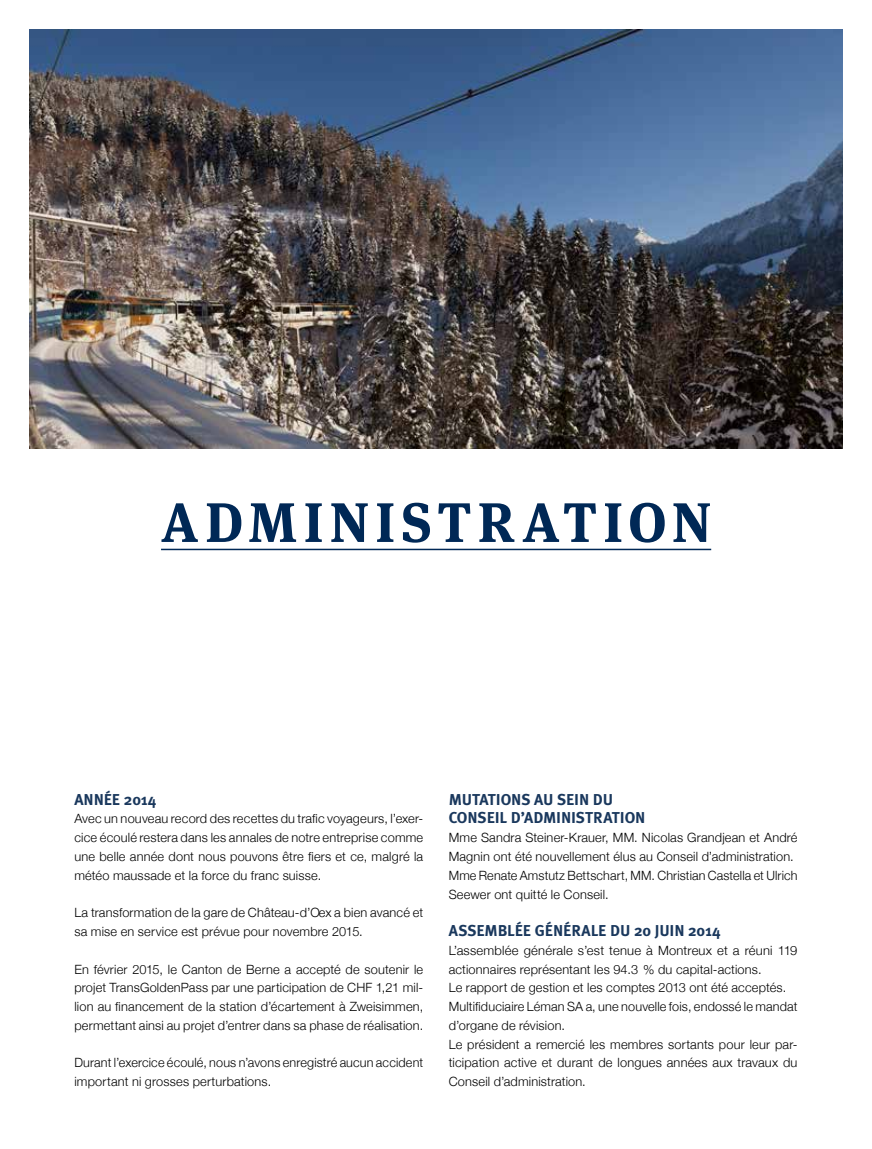
<style>
.page{position:relative;width:872px;height:1149px;background:#fff}
.page>*{position:absolute;margin:0;border:0;box-sizing:border-box;transform-origin:0 0}
.t1{font:700 55.5px "Meta Serif OT";letter-spacing:.115em;color:#002856}
.t2{font:700 15.75px/18.8px "Meta Plus";letter-spacing:-.01em;color:#1a385d}
.t3{font:300 12.75px/18.8px "Helvetica Neue";letter-spacing:.015em;color:#000}
</style>
<div class="page">
<hr style="left:161px;top:548px;width:550px;height:2px;background:#002856">
<img style="left:30px;top:30px;width:812px;height:418px">
<h1 class="t1" style="left:161px;top:487px;width:551px">ADMINISTRATION</h1>
<p class="t2" style="left:74px;top:789px;width:84px">ANNÉE 2014</p>
<p class="t3" style="left:74px;top:809px;width:350px;text-align:justify">Avec un nouveau record des recettes du trafic voyageurs, l’exer&shy;cice écoulé restera dans les annales de notre entreprise comme une belle année dont nous pouvons être fiers et ce, malgré la météo maussade et la force du franc suisse.</p>
<p class="t3" style="left:74px;top:902px;width:350px">La transformation de la gare de Château-d’Oex a bien avancé et sa mise en service est prévue pour novembre 2015.</p>
<p class="t3" style="left:74px;top:959px;width:350px;text-align:justify">En février 2015, le Canton de Berne a accepté de soutenir le projet TransGoldenPass par une participation de CHF 1,21 mil&shy;lion au financement de la station d’écartement à Zweisimmen, permettant ainsi au projet d’entrer dans sa phase de réalisation.</p>
<p class="t3" style="left:74px;top:1052px;width:350px">Durant l’exercice écoulé, nous n’avons enregistré aucun accident important ni grosses perturbations.</p>
<p class="t2" style="left:449px;top:789px;width:198px">MUTATIONS AU SEIN DU<br>CONSEIL D’ADMINISTRATION</p>
<p class="t3" style="left:449px;top:827px;width:350px">Mme Sandra Steiner-Krauer, MM. Nicolas Grandjean et André Magnin ont été nouvellement élus au Conseil d’administration.<br>Mme Renate Amstutz Bettschart, MM. Christian Castella et Ulrich Seewer ont quitté le Conseil.</p>
<p class="t2" style="left:449px;top:920px;width:273px">ASSEMBLÉE GÉNÉRALE DU 20 JUIN 2014</p>
<p class="t3" style="left:449px;top:940px;width:350px">L’assemblée générale s’est tenue à Montreux et a réuni 119 actionnaires représentant les 94.3 % du capital-actions.<br>Le rapport de gestion et les comptes 2013 ont été acceptés.<br>Multifiduciaire Léman SA a, une nouvelle fois, endossé le mandat d’organe de révision.<br>Le président a remercié les membres sortants pour leur par&shy;ticipation active et durant de longues années aux travaux du Conseil d’administration.</p>
</div>
